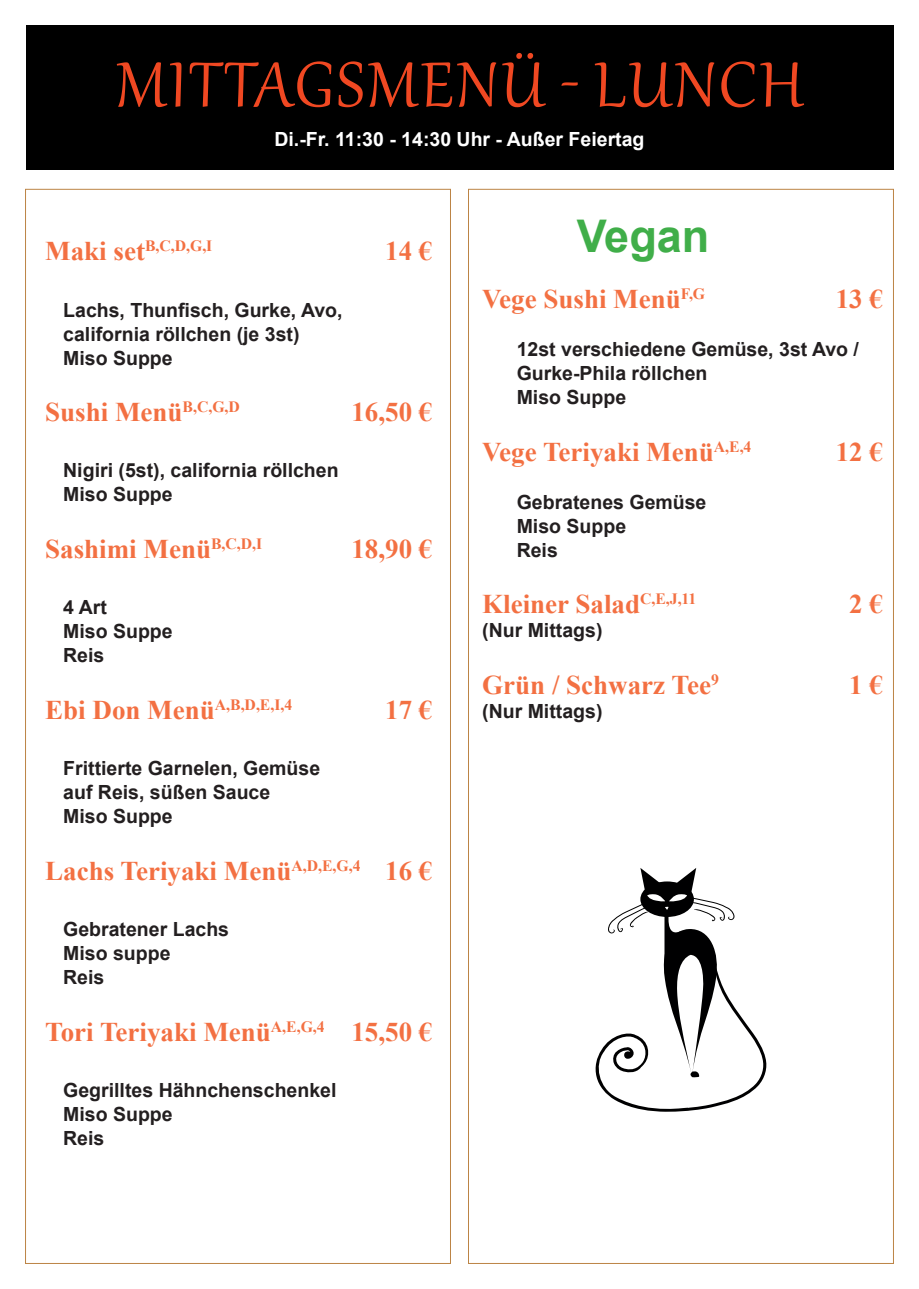
<style>
.page{position:relative;width:919px;height:1289px;background:#fff}
.page>*{position:absolute;margin:0;border:0;box-sizing:border-box;transform-origin:0 0}
.t1{font:78px "Gabriola";letter-spacing:.04em;color:#f04822}
.t2{font:700 45px "Arial";color:#40ae49}
.t3{font:700 27px "Times New Roman";color:#f37042}
.t4{font:700 19.5px/24px "Arial";color:#231f20}
.t5{font:700 19.5px "Arial";color:#fff}
.t6{font:700 15.75px "Times New Roman";color:#f37042}
.s1{font-size:27px}
</style>
<div class="page">
<div style="left:26px;top:26px;width:867px;height:144px;background:#000"></div>
<svg style="left:595px;top:868px;width:172px;height:244px"></svg>
<h1 class="t1" style="left:116px;top:34px;width:688px">MITTAGSMENÜ - LUNCH</h1>
<p class="t5" style="left:274px;top:126px;width:371px">Di.-Fr. 11:30 - 14:30 Uhr - Außer Feiertag</p>
<p class="t6" style="left:45px;top:235px;width:169px"><span class="s1">Maki set</span>B,C,D,G,I</p>
<h3 class="t3" style="left:385px;top:232px;width:49px">14 €</h3>
<p class="t4" style="left:63px;top:298px;width:281px">Lachs, Thunfisch, Gurke, Avo, california röllchen (je 3st)<br>Miso Suppe</p>
<h3 class="t3" style="left:45px;top:393px;width:196px">Sushi Menü<sup>B,C,G,D</sup></h3>
<h3 class="t3" style="left:351px;top:393px;width:82px">16,50 €</h3>
<p class="t4" style="left:63px;top:459px;width:277px">Nigiri (5st), california röllchen<br>Miso Suppe</p>
<h3 class="t3" style="left:45px;top:530px;width:218px">Sashimi Menü<sup>B,C,D,I</sup></h3>
<h3 class="t3" style="left:351px;top:530px;width:82px">18,90 €</h3>
<p class="t4" style="left:63px;top:596px;width:111px">4 Art<br>Miso Suppe<br>Reis</p>
<p class="t6" style="left:45px;top:693px;width:248px"><span class="s1">Ebi Don Menü</span>A,B,D,E,I,4</p>
<h3 class="t3" style="left:385px;top:691px;width:49px">17 €</h3>
<p class="t4" style="left:63px;top:757px;width:258px">Frittierte Garnelen, Gemüse auf Reis, süßen Sauce<br>Miso Suppe</p>
<h3 class="t3" style="left:45px;top:851px;width:389px">Lachs Teriyaki Menü<sup>A,D,E,G,4</sup> 16 €</h3>
<p class="t4" style="left:63px;top:917px;width:167px">Gebratener Lachs<br>Miso suppe<br>Reis</p>
<h3 class="t3" style="left:45px;top:1012px;width:389px">Tori Teriyaki Menü<sup>A,E,G,4</sup> 15,50 €</h3>
<p class="t4" style="left:63px;top:1078px;width:275px">Gegrilltes Hähnchenschenkel<br>Miso Suppe<br>Reis</p>
<h2 class="t2" style="left:576px;top:206px;width:134px">Vegan</h2>
<h3 class="t3" style="left:482px;top:280px;width:224px">Vege Sushi Menü<sup>F,G</sup></h3>
<h3 class="t3" style="left:835px;top:280px;width:49px">13 €</h3>
<p class="t4" style="left:516px;top:338px;width:344px">12st verschiedene Gemüse, 3st Avo /<br>Gurke-Phila röllchen<br>Miso Suppe</p>
<h3 class="t3" style="left:482px;top:433px;width:271px">Vege Teriyaki Menü<sup>A,E,4</sup></h3>
<h3 class="t3" style="left:835px;top:433px;width:49px">12 €</h3>
<p class="t4" style="left:516px;top:490px;width:191px">Gebratenes Gemüse<br>Miso Suppe<br>Reis</p>
<h3 class="t3" style="left:482px;top:585px;width:216px">Kleiner Salad<sup>C,E,J,11</sup></h3>
<h3 class="t3" style="left:849px;top:585px;width:35px">2 €</h3>
<p class="t4" style="left:482px;top:619px;width:122px">(Nur Mittags)</p>
<h3 class="t3" style="left:482px;top:665px;width:238px">Grün / Schwarz Tee<sup>9</sup></h3>
<h3 class="t3" style="left:849px;top:665px;width:35px">1 €</h3>
<p class="t4" style="left:482px;top:699px;width:122px">(Nur Mittags)</p>
</div>
